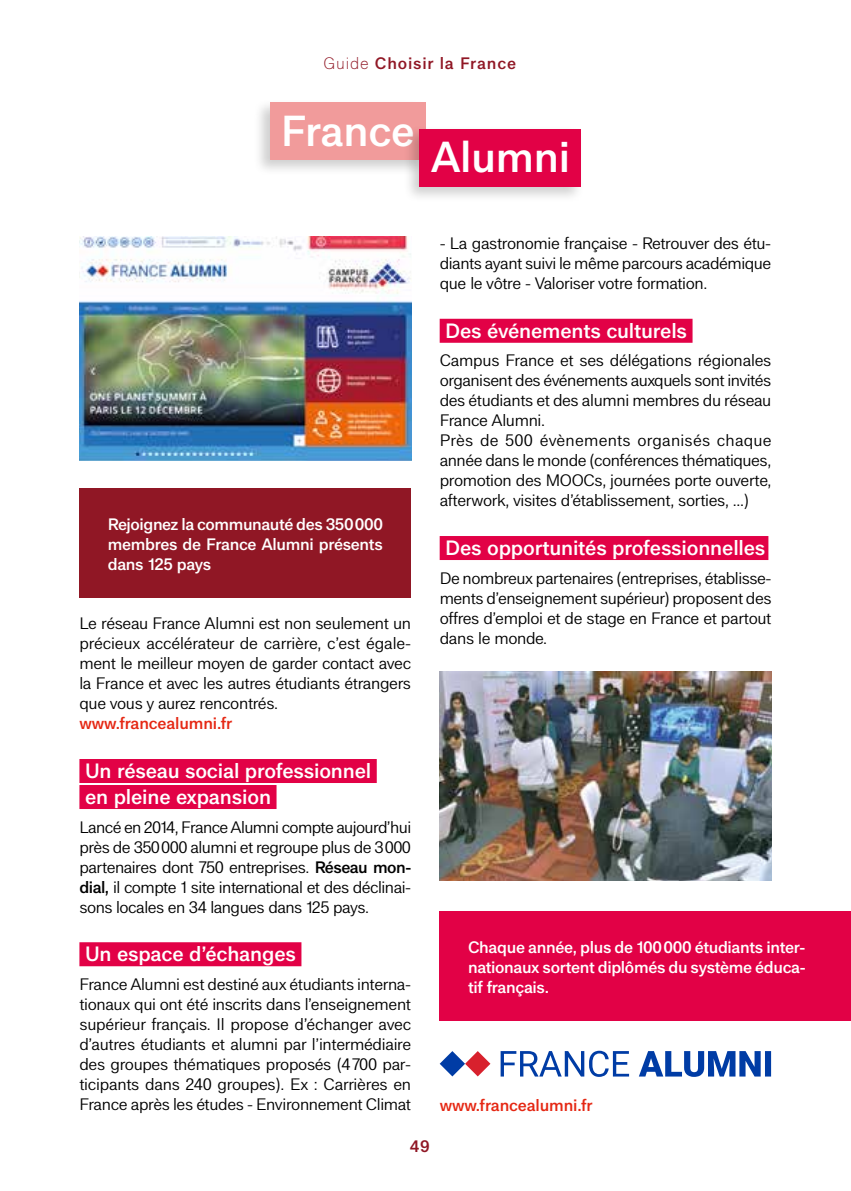
<style>
.page{position:relative;width:851px;height:1191px;background:#fff}
.page>*{position:absolute;margin:0;border:0;box-sizing:border-box;transform-origin:0 0}
.t1{font:700 41.8px "Campus France Sans Beta AA";letter-spacing:-.01em;color:#fff}
.t2{font:600 20px/26px "CAMPUS FRANCE SANS BETA 1";letter-spacing:-.01em;color:#fff}
.t3{font:16px/20px "CAMPUS FRANCE SANS BETA 1";letter-spacing:-.02em;color:#000;text-align:justify}
.t4{font:600 16px/20px "CAMPUS FRANCE SANS BETA 1";letter-spacing:-.02em;color:#fff;text-align:justify}
.t5{font:600 16px "CAMPUS FRANCE SANS BETA 1";letter-spacing:-.01em;color:#e52713}
.t6{font:600 16px "CAMPUS FRANCE SANS BETA 1";letter-spacing:.05em;color:#901725}
.s1{font-weight:200}
.s2{font-weight:600}
</style>
<div class="page">
<img style="left:79px;top:237px;width:332px;height:223px">
<div style="left:79px;top:759px;width:298px;height:24px;background:#e20146"></div>
<div style="left:79px;top:785px;width:197px;height:24px;background:#e20146"></div>
<div style="left:79px;top:942px;width:222px;height:24px;background:#e20146"></div>
<div style="left:79px;top:489px;width:332px;height:109px;background:#901725"></div>
<div style="left:439px;top:319px;width:253px;height:24px;background:#e20146"></div>
<div style="left:439px;top:536px;width:329px;height:24px;background:#e20146"></div>
<div style="left:439px;top:912px;width:411px;height:109px;background:#e20146"></div>
<div style="left:253px;top:98px;width:175px;height:79px;background:#000;opacity:.19"></div>
<div style="left:270px;top:102px;width:155px;height:58px;background:#f19b9b"></div>
<div style="left:402px;top:125px;width:182px;height:78px;background:#000;opacity:.19"></div>
<div style="left:420px;top:129px;width:161px;height:57px;background:#e20146"></div>
<svg style="left:500px;top:1050px;width:271px;height:26px"></svg>
<svg style="left:439px;top:1051px;width:51px;height:25px"></svg>
<img style="left:439px;top:671px;width:332px;height:209px">
<p class="t6" style="left:323px;top:52px;width:194px"><span class="s1">Guide</span> Choisir la France</p>
<h1 class="t1" style="left:281px;top:100px;width:135px">France</h1>
<h1 class="t1" style="left:430px;top:126px;width:141px">Alumni</h1>
<p class="t4" style="left:108px;top:513px;width:277px">Rejoignez la communauté des 350 000 membres de France Alumni présents dans 125 pays</p>
<p class="t3" style="left:79px;top:612px;width:333px">Le réseau France Alumni est non seulement un précieux accélérateur de carrière, c’est égale&shy;ment le meilleur moyen de garder contact avec la France et avec les autres étudiants étrangers que vous y aurez rencontrés.</p>
<p class="t5" style="left:79px;top:712px;width:154px">www.francealumni.fr</p>
<p class="t2" style="left:85px;top:757px;width:288px">Un réseau social professionnel en pleine expansion</p>
<p class="t3" style="left:79px;top:816px;width:333px">Lancé en 2014, France Alumni compte aujourd’hui près de 350 000 alumni et regroupe plus de 3 000 partenaires dont 750 entreprises. <span class="s2">Réseau mon&shy;dial,</span> il compte 1 site international et des déclinai&shy;sons locales en 34 langues dans 125 pays.</p>
<p class="t2" style="left:85px;top:940px;width:212px">Un espace d’échanges</p>
<p class="t3" style="left:79px;top:973px;width:333px">France Alumni est destiné aux étudiants interna&shy;tionaux qui ont été inscrits dans l’enseignement supérieur français. Il propose d’échanger avec d’autres étudiants et alumni par l’intermédiaire des groupes thématiques proposés (4 700 par&shy;ticipants dans 240 groupes). Ex : Carrières en France après les études - Environnement Climat</p>
<p class="t3" style="left:439px;top:232px;width:333px">- La gastronomie française - Retrouver des étu&shy;diants ayant suivi le même parcours académique que le vôtre - Valoriser votre formation.</p>
<p class="t2" style="left:445px;top:317px;width:243px">Des événements culturels</p>
<p class="t3" style="left:439px;top:349px;width:333px;text-align:left">Campus France et ses délégations régionales organisent des événements auxquels sont invités des étudiants et des alumni membres du réseau France Alumni.<br>Près de 500 évènements organisés chaque année dans le monde (conférences thématiques, promotion des MOOCs, journées porte ouverte, afterwork, visites d’établissement, sorties, …)</p>
<p class="t2" style="left:445px;top:534px;width:321px">Des opportunités professionnelles</p>
<p class="t3" style="left:439px;top:567px;width:333px">De nombreux partenaires (entreprises, établisse&shy;ments d’enseignement supérieur) proposent des offres d’emploi et de stage en France et partout dans le monde.</p>
<p class="t4" style="left:468px;top:936px;width:339px">Chaque année, plus de 100000 étudiants inter&shy;nationaux sortent diplômés du système éduca&shy;tif français.</p>
<p class="t5" style="left:439px;top:1093px;width:154px">www.francealumni.fr</p>
<p class="t6" style="left:410px;top:1134px;width:22px">49</p>
</div>
